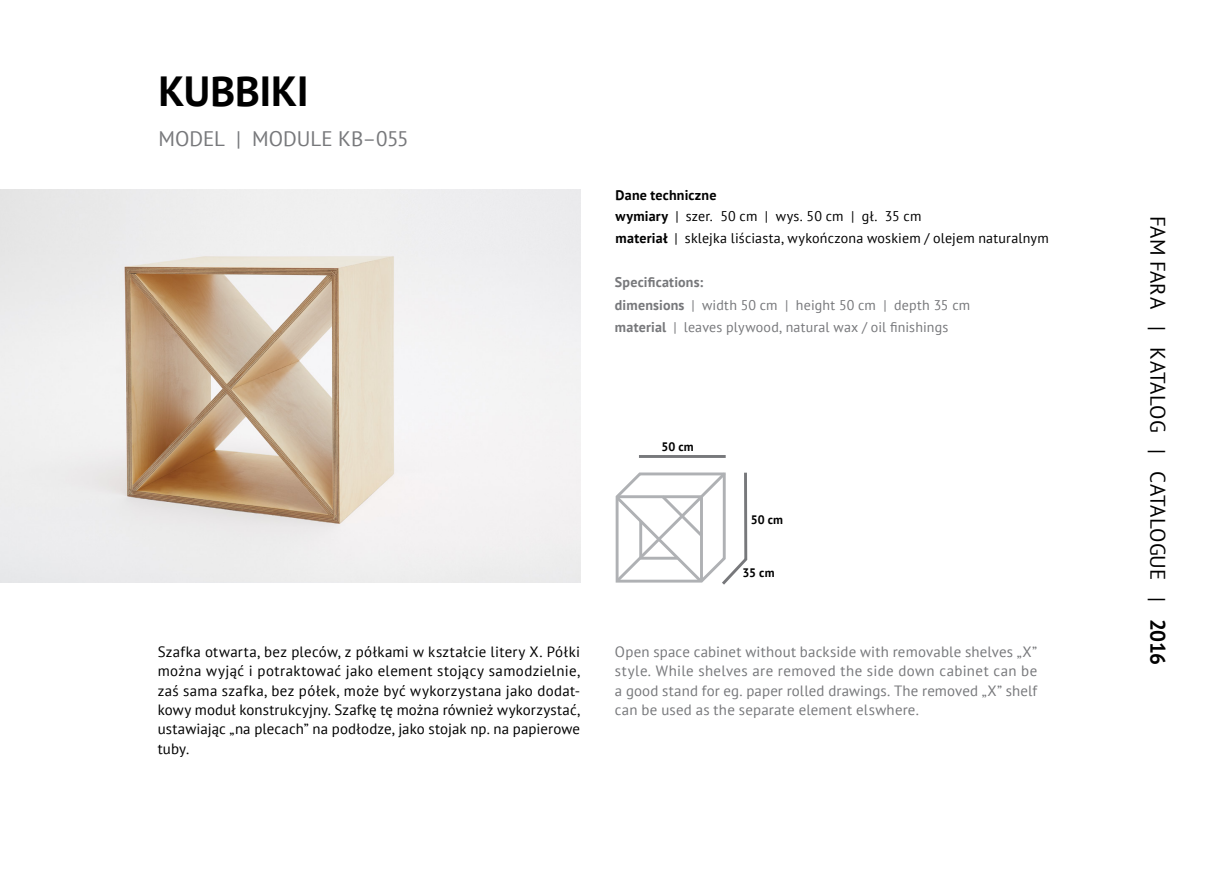
<style>
.page{position:relative;width:1216px;height:869px;background:#fff}
.page>*{position:absolute;margin:0;border:0;box-sizing:border-box;transform-origin:0 0}
.t1{font:700 42px "PT Sans";letter-spacing:-.005em;color:#000}
.t2{font:21px "PT Sans";letter-spacing:-.005em;color:#000}
.t3{font:21px "PT Sans";letter-spacing:-.005em;color:#77787b}
.t4{font:14.88px/19.2px "PT Sans";letter-spacing:.005em;color:#000;text-align:justify}
.t5{font:14.88px/19.2px "PT Sans";letter-spacing:.01em;color:#77787b;text-align:justify}
.t6{font:14px/21.7px "PT Sans";letter-spacing:.015em;color:#000}
.t7{font:14px/22.4px "PT Sans";letter-spacing:.01em;color:#77787b}
.t8{font:700 12.25px "PT Sans";letter-spacing:.005em;color:#000}
.s1{font-weight:700}
</style>
<div class="page">
<hr style="left:639px;top:455px;width:86px;height:2px;background:#77787b">
<svg style="left:615px;top:472px;width:133px;height:113px"></svg>
<img style="left:0;top:189px;width:580px;height:393px">
<h1 class="t1" style="left:158px;top:63px;width:152px">KUBBIKI</h1>
<h2 class="t3" style="left:158px;top:125px;width:252px">MODEL | MODULE KB–055</h2>
<p class="t6" style="left:615px;top:183px;width:434px"><span class="s1">Dane techniczne<br>wymiary</span> | szer. 50 cm | wys. 50 cm | gł. 35 cm<br><span class="s1">materiał</span> | sklejka liściasta, wykończona woskiem / olejem naturalnym</p>
<p class="t7" style="left:615px;top:271px;width:357px"><span class="s1">Specifications:<br>dimensions</span> | width 50 cm | height 50 cm | depth 35 cm <span class="s1">material</span> | leaves plywood, natural wax / oil finishings</p>
<p class="t4" style="left:158px;top:641px;width:424px">Szafka otwarta, bez pleców, z półkami w kształcie litery X. Półki można wyjąć i potraktować jako element stojący samodzielnie, zaś sama szafka, bez półek, może być wykorzystana jako dodat&shy;kowy moduł konstrukcyjny. Szafkę tę można również wykorzystać, ustawiając „na plecach” na podłodze, jako stojak np. na papierowe tuby.</p>
<p class="t8" style="left:661px;top:438px;width:34px">50 cm</p>
<p class="t8" style="left:750px;top:511px;width:34px">50 cm</p>
<p class="t8" style="left:742px;top:564px;width:34px">35 cm</p>
<p class="t5" style="left:615px;top:641px;width:424px">Open space cabinet without backside with removable shelves „X” style. While shelves are removed the side down cabinet can be a good stand for eg. paper rolled drawings. The removed „X” shelf can be used as the separate element elswhere.</p>
<h2 class="t2" style="left:1171px;top:216px;width:450px;rotate:90deg">FAM FARA | KATALOG | CATALOGUE | <span class="s1">2016</span></h2>
</div>
